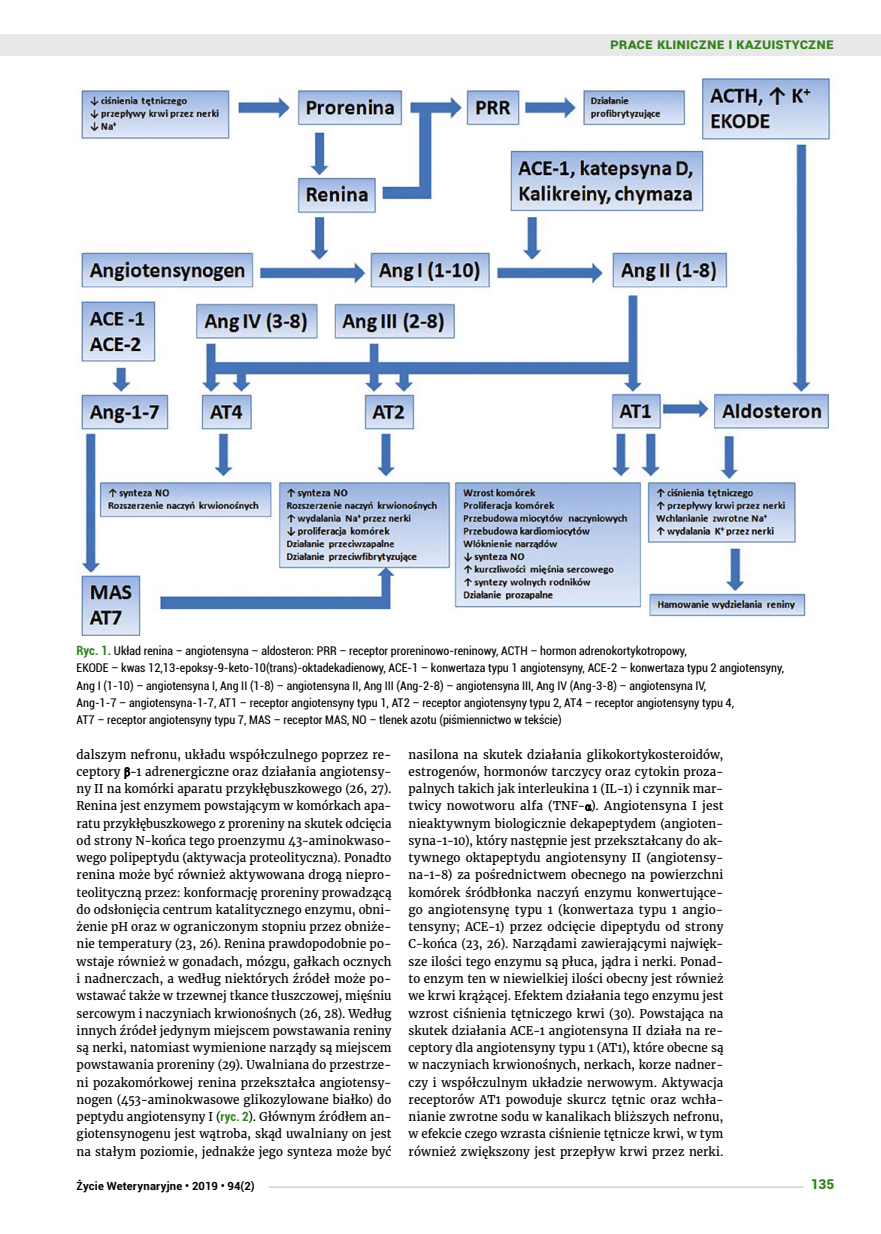
<style>
.page{position:relative;width:881px;height:1234px;background:#fff}
.page>*{position:absolute;margin:0;border:0;box-sizing:border-box;transform-origin:0 0}
.t1{font:700 15px "Roboto";color:#32821c}
.t2{font:900 13.5px "Roboto";color:#32821c}
.t3{font:12px/17.2px "Merriweather";letter-spacing:.01em;color:#000;text-align:justify}
.t4{font:condensed 12px/17.2px "Roboto";color:#000}
.t5{font:700 11.25px "Roboto";letter-spacing:.02em;color:#000}
.s1{font-weight:700;font-size:12.75px;color:#32821c}
.s2{font-family:"Times New Roman"}
.s3{font-family:"Roboto";font-weight:700;font-stretch:condensed;font-size:12.75px;color:#32821c}
</style>
<div class="page">
<svg style="left:124px;top:767px;width:6px;height:11px"></svg>
<svg style="left:585px;top:804px;width:6px;height:6px"></svg>
<img style="left:80px;top:76px;width:750px;height:559px">
<div style="left:0;top:35px;width:880px;height:21px;background:#e8e8e8"></div>
<hr style="left:268px;top:1186px;width:565px;height:1px;background:#d2d1d1">
<div style="left:804px;top:1178px;width:29px;height:15px;background:#fff"></div>
<p class="t1" style="left:610px;top:33px;width:225px">Prace kliniczne i kazuistyczne</p>
<p class="t4" style="left:77px;top:641px;width:708px"><span class="s1">Ryc. 1.</span> Układ renina – angiotensyna – aldosteron: PRR – receptor proreninowo-reninowy, ACTH – hormon adrenokortykotropowy,<br>EKODE – kwas 12,13-epoksy-9-keto-10(trans)-oktadekadienowy, ACE-1 – konwertaza typu 1 angiotensyny, ACE-2 – konwertaza typu 2 angiotensyny, Ang I (1-10) – angiotensyna I, Ang II (1-8) – angiotensyna II, Ang III (Ang-2-8) – angiotensyna III, Ang IV (Ang-3-8) – angiotensyna IV,<br>Ang-1-7 – angiotensyna-1-7, AT1 – receptor angiotensyny typu 1, AT2 – receptor angiotensyny typu 2, AT4 – receptor angiotensyny typu 4,<br>AT7 – receptor angiotensyny typu 7, MAS – receptor MAS, NO – tlenek azotu (piśmiennictwo w tekście)</p>
<p class="t3" style="left:77px;top:745px;width:316px">dalszym nefronu, układu współczulnego poprzez re&shy;ceptory <span class="s2">β</span>-1 adrenergiczne oraz działania angiotensy&shy;ny II na komórki aparatu przykłębuszkowego (26, 27).<br>Renina jest enzymem powstającym w komórkach apa&shy;ratu przykłębuszkowego z proreniny na skutek odcięcia od strony N-końca tego proenzymu 43- aminokwaso&shy;wego polipeptydu (aktywacja proteolityczna). Ponadto renina może być również aktywowana drogą niepro&shy;teolityczną przez: konformację proreniny prowadzącą do odsłonięcia centrum katalitycznego enzymu, obni&shy;żenie pH oraz w ograniczonym stopniu przez obniże&shy;nie temperatury (23, 26). Renina prawdopodobnie po&shy;wstaje również w gonadach, mózgu, gałkach ocznych i nadnerczach, a według niektórych źródeł może po&shy;wstawać także w trzewnej tkance tłuszczowej, mięśniu sercowym i naczyniach krwionośnych (26, 28). Według innych źródeł jedynym miejscem powstawania reniny są nerki, natomiast wymienione narządy są miejscem powstawania proreniny (29). Uwalniana do przestrze&shy;ni pozakomórkowej renina przekształca angiotensy&shy;nogen (453- aminokwasowe glikozylowane białko) do peptydu angiotensyny I (<span class="s3">ryc. 2</span>). Głównym źródłem an&shy;giotensynogenu jest wątroba, skąd uwalniany on jest na stałym poziomie, jednakże jego synteza może być</p>
<p class="t3" style="left:408px;top:745px;width:316px">nasilona na skutek działania glikokortykosteroidów, estrogenów, hormonów tarczycy oraz cytokin proza&shy;palnych takich jak interleukina 1 (IL-1) i czynnik mar&shy;twicy nowotworu alfa (TNF- <span class="s2">α</span>). Angiotensyna I jest nieaktywnym biologicznie dekapeptydem (angioten&shy;syna-1-10), który następnie jest przekształcany do ak&shy;tywnego oktapeptydu angiotensyny II (angiotensy&shy;na-1- 8) za pośrednictwem obecnego na powierzchni komórek śródbłonka naczyń enzymu konwertujące&shy;go angiotensynę typu 1 (konwertaza typu 1 angio&shy;tensyny; ACE-1) przez odcięcie dipeptydu od strony C- końca (23, 26). Narządami zawierającymi najwięk&shy;sze ilości tego enzymu są płuca, jądra i nerki. Ponad&shy;to enzym ten w niewielkiej ilości obecny jest również we krwi krążącej. Efektem działania tego enzymu jest wzrost ciśnienia tętniczego krwi (30). Powstająca na skutek działania ACE-1 angiotensyna II działa na re&shy;ceptory dla angiotensyny typu 1 (AT1), które obecne są w naczyniach krwionośnych, nerkach, korze nadner&shy;czy i współczulnym układzie nerwowym. Aktywacja receptorów AT1 powoduje skurcz tętnic oraz wchła&shy;nianie zwrotne sodu w kanalikach bliższych nefronu, w efekcie czego wzrasta ciśnienie tętnicze krwi, w tym również zwiększony jest przepływ krwi przez nerki.</p>
<p class="t5" style="left:77px;top:1177px;width:180px">Życie Weterynaryjne • 2019 • 94(2)</p>
<p class="t2" style="left:810px;top:1174px;width:25px">135</p>
</div>
